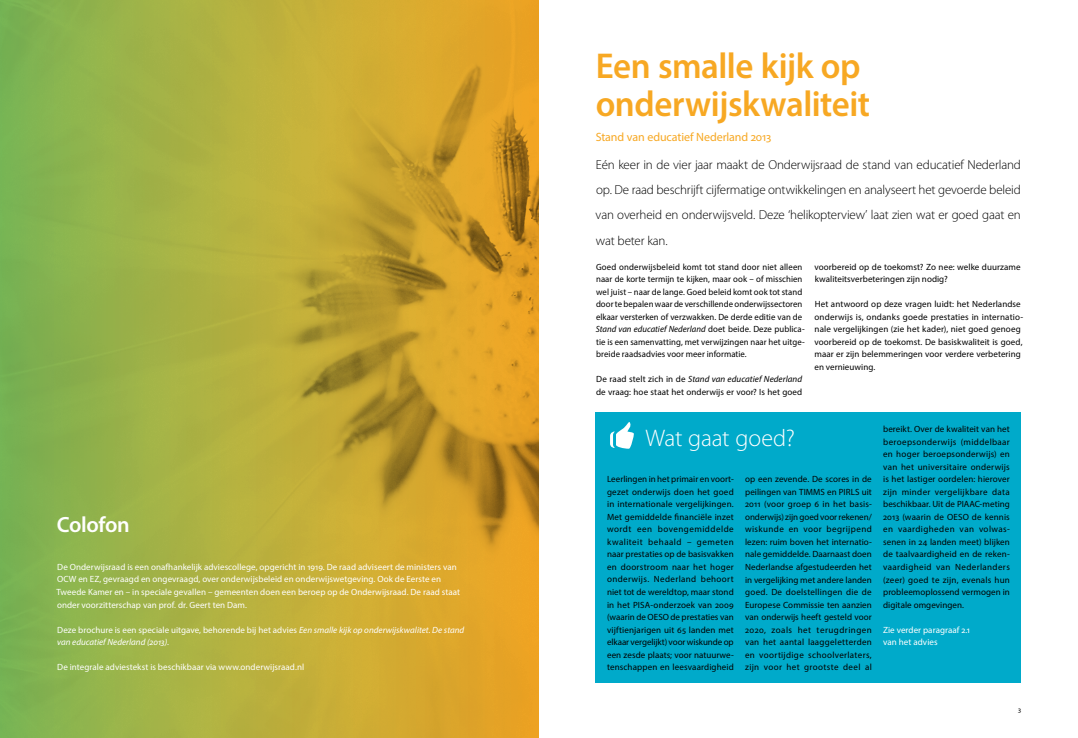
<style>
.page{position:relative;width:1078px;height:738px;background:#fff}
.page>*{position:absolute;margin:0;border:0;box-sizing:border-box;transform-origin:0 0}
.t1{font:600 36px/38px "Myriad Pro";letter-spacing:-.015em;color:#f7a823}
.t2{font:300 24px "Myriad Pro";letter-spacing:-.01em;color:#fff}
.t3{font:600 22px "Myriad Pro";letter-spacing:-.02em;color:#fff}
.t4{font:300 13px/25px "Myriad Pro";letter-spacing:-.015em;color:#000;text-align:justify}
.t5{font:12px "Myriad Pro";letter-spacing:-.005em;color:#f7a823}
.t6{font:9px/12.5px "Myriad Pro";letter-spacing:.005em;color:#000}
.t7{font:9px/12.5px "Myriad Pro";letter-spacing:.005em;color:#fff}
.t8{font:italic 9px/12.5px "Myriad Pro";color:#fff}
.t9{font:7px "Myriad Pro";color:#000}
.s1{font-style:normal}
.s2{font-style:italic}
</style>
<div class="page">
<div style="left:595px;top:412px;width:425px;height:270px;background:#00aaca"></div>
<img style="left:0;top:0;width:539px;height:737px">
<h3 class="t3" style="left:57px;top:510px;width:74px">Colofon</h3>
<p class="t7" style="left:57px;top:560px;width:405px">De Onderwijsraad is een onafhankelijk adviescollege, opgericht in 1919. De raad adviseert de ministers van OCW en EZ, gevraagd en ongevraagd, over onderwijsbeleid en onderwijswetgeving. Ook de Eerste en Tweede Kamer en – in speciale gevallen – gemeenten doen een beroep op de Onderwijsraad. De raad staat onder voorzitterschap van prof. dr. Geert ten Dam.</p>
<p class="t8" style="left:57px;top:622px;width:408px"><span class="s1">Deze brochure is een speciale uitgave, behorende bij het advies</span> Een smalle kijk op onderwijskwalitet. De stand van educatief Nederland (2013)<span class="s1">.</span></p>
<p class="t7" style="left:57px;top:660px;width:248px">De integrale adviestekst is beschikbaar via www.onderwijsraad.nl</p>
<h1 class="t1" style="left:595px;top:46px;width:276px">Een smalle kijk op onderwijskwaliteit</h1>
<h3 class="t5" style="left:595px;top:129px;width:177px">Stand van educatief Nederland 2013</h3>
<p class="t4" style="left:595px;top:152px;width:427px">Eén keer in de vier jaar maakt de Onderwijsraad de stand van educatief Nederland op. De raad beschrijft cijfermatige ontwikkelingen en analyseert het gevoerde beleid van overheid en onderwijsveld. Deze ‘helikopterview’ laat zien wat er goed gaat en wat beter kan.</p>
<p class="t6" style="left:595px;top:260px;width:210px">Goed onderwijsbeleid komt tot stand door niet alleen naar de korte termijn te kijken, maar ook – of misschien wel juist – naar de lange. Goed beleid komt ook tot stand door te bepalen waar de verschillende onderwijssectoren elkaar versterken of verzwakken. De derde editie van de <span class="s2">Stand van educatief Nederland</span> doet beide. Deze publica&shy;tie is een samenvatting, met verwijzingen naar het uitge&shy;breide raadsadvies voor meer informatie.</p>
<p class="t6" style="left:596px;top:372px;width:208px">De raad stelt zich in de <span class="s2">Stand van educatief Nederland </span>de vraag: hoe staat het onderwijs er voor? Is het goed</p>
<p class="t6" style="left:814px;top:260px;width:208px">voorbereid op de toekomst? Zo nee: welke duurzame kwaliteitsverbeteringen zijn nodig?</p>
<p class="t6" style="left:814px;top:297px;width:210px">Het antwoord op deze vragen luidt: het Nederlandse onderwijs is, ondanks goede prestaties in internatio&shy;nale vergelijkingen (zie het kader), niet goed genoeg voorbereid op de toekomst. De basiskwaliteit is goed, maar er zijn belemmeringen voor verdere verbetering en vernieuwing.</p>
<h2 class="t2" style="left:645px;top:423px;width:151px">Wat gaat goed?</h2>
<p class="t6" style="left:607px;top:472px;width:128px;text-align:justify">Leerlingen in het primair en voort&shy;gezet onderwijs doen het goed in internationale vergelijkingen.<br>Met gemiddelde financiële inzet wordt een bovengemiddelde kwaliteit behaald – gemeten naar prestaties op de basisvakken en doorstroom naar het hoger onderwijs. Nederland behoort niet tot de wereldtop, maar stond in het PISA-onderzoek van 2009 (waarin de OESO de prestaties van vijftienjarigen uit 65 landen met elkaar vergelijkt) voor wiskunde op een zesde plaats; voor natuurwe&shy;tenschappen en leesvaardigheid</p>
<p class="t6" style="left:745px;top:472px;width:128px;text-align:justify">op een zevende. De scores in de peilingen van TIMMS en PIRLS uit 2011 (voor groep 6 in het basis&shy;onderwijs) zijn goed voor rekenen/ wiskunde en voor begrijpend lezen: ruim boven het internatio&shy;nale gemiddelde. Daarnaast doen Nederlandse afgestudeerden het in vergelijking met andere landen goed. De doelstellingen die de Europese Commissie ten aanzien van onderwijs heeft gesteld voor 2020, zoals het terugdringen van het aantal laaggeletterden en voortijdige schoolverlaters, zijn voor het grootste deel al</p>
<p class="t6" style="left:883px;top:422px;width:128px;text-align:justify">bereikt. Over de kwaliteit van het beroepsonderwijs (middelbaar en hoger beroepsonderwijs) en van het universitaire onderwijs is het lastiger oordelen: hierover zijn minder vergelijkbare data beschikbaar. Uit de PIAAC-meting 2013 (waarin de OESO de kennis en vaardigheden van volwas&shy;senen in 24 landen meet) blijken de taalvaardigheid en de reken&shy;vaardigheid van Nederlanders (zeer) goed te zijn, evenals hun probleemoplossend vermogen in digitale omgevingen.</p>
<p class="t7" style="left:883px;top:622px;width:88px">Zie verder paragraaf 2.1 van het advies</p>
<p class="t9" style="left:1017px;top:705px;width:5px">3</p>
</div>
